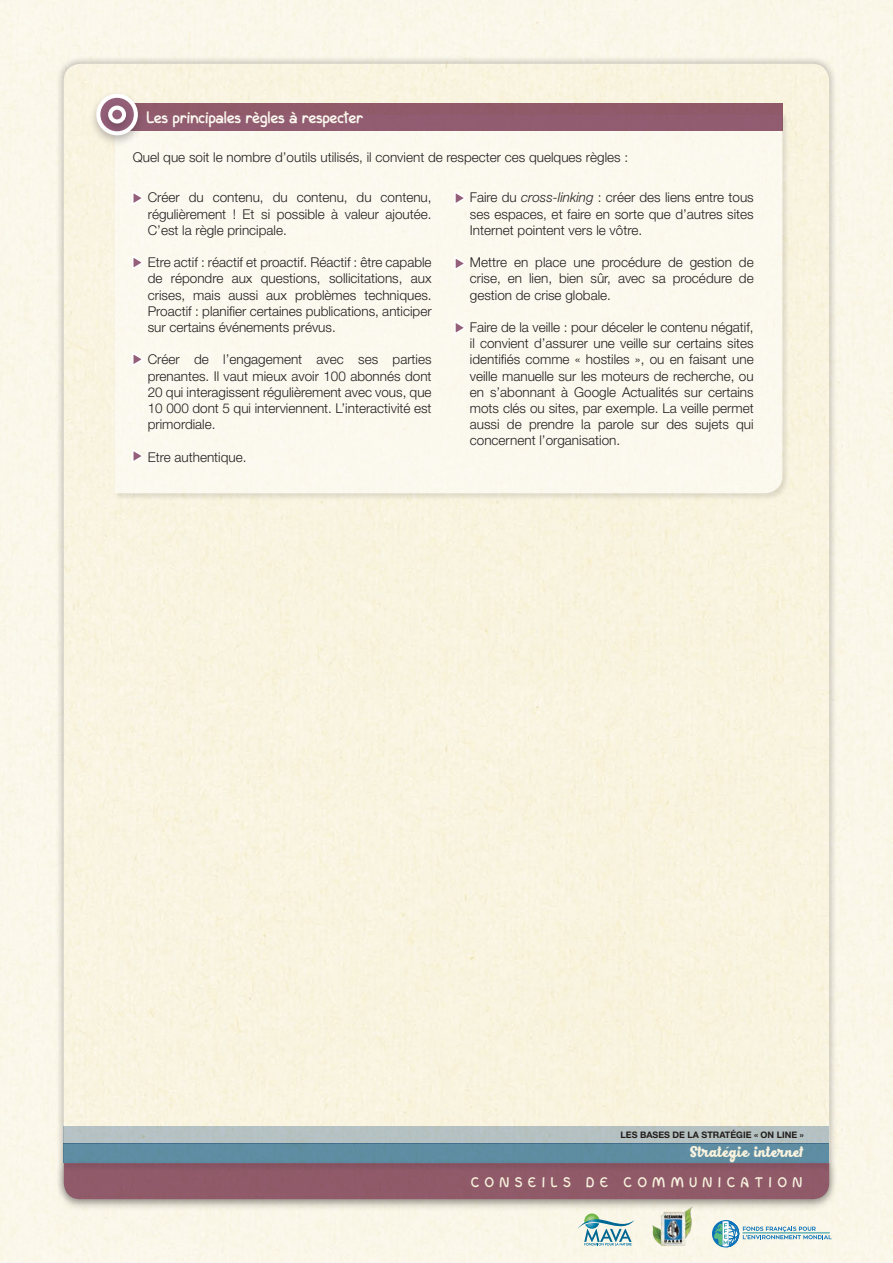
<style>
.page{position:relative;width:893px;height:1263px;background:#fff}
.page>*{position:absolute;margin:0;border:0;box-sizing:border-box;transform-origin:0 0}
.t1{font:700 19.5px "In Colhua";color:#fff}
.t2{font:700 16.5px "In Colhua";letter-spacing:.35em;color:#fff}
.t3{font:15px "Black Fat";color:#fff}
.t4{font:300 13.5px/16.2px "Helvetica Neue";color:#231f20;text-align:justify}
.t5{font:700 9px "Helvetica Neue";color:#231f20}
.s1{font-style:italic}
</style>
<div class="page">
<div style="left:0;top:0;width:892px;height:1261px;background:#fbf7e9"></div>
<div style="left:56px;top:56px;width:781px;height:1151px;background:#231f20;opacity:.25"></div>
<div style="left:64px;top:64px;width:765px;height:1062px;background:#f9f4df"></div>
<div style="left:56px;top:1159px;width:781px;height:52px;background:#231f20;opacity:.3"></div>
<div style="left:64px;top:1172px;width:765px;height:27px;background:#905a69"></div>
<div style="left:59px;top:1143px;width:775px;height:29px;background:#885764"></div>
<div style="left:64px;top:1143px;width:765px;height:20px;background:#5e8da2"></div>
<div style="left:64px;top:1126px;width:765px;height:17px;background:#b5c1c3"></div>
<div style="left:113px;top:113px;width:677px;height:388px;background:#231f20;opacity:.25"></div>
<div style="left:115px;top:131px;width:667px;height:362px;background:#fbf9ee"></div>
<div style="left:117px;top:103px;width:665px;height:28px;background:#915c70"></div>
<div style="left:89px;top:90px;width:57px;height:58px;background:#231f20;opacity:.3"></div>
<svg style="left:98px;top:96px;width:38px;height:37px"></svg>
<div style="left:96px;top:94px;width:42px;height:41px;border:4px solid #fff;border-radius:50%"></div>
<div style="left:100px;top:102px;width:34px;height:34px;background:#231f20;opacity:.3"></div>
<div style="left:110px;top:108px;width:14px;height:13px;background:#945f79;border-radius:50%"></div>
<div style="left:108px;top:106px;width:18px;height:17px;border:4px solid #fff;border-radius:50%"></div>
<svg style="left:131px;top:190px;width:15px;height:17px"></svg>
<svg style="left:131px;top:254px;width:15px;height:17px"></svg>
<svg style="left:131px;top:351px;width:15px;height:17px"></svg>
<svg style="left:131px;top:448px;width:15px;height:17px"></svg>
<svg style="left:453px;top:190px;width:15px;height:17px"></svg>
<svg style="left:453px;top:255px;width:15px;height:17px"></svg>
<svg style="left:453px;top:320px;width:15px;height:17px"></svg>
<svg style="left:578px;top:1213px;width:56px;height:32px;background:#b6d0cd"></svg>
<img style="left:652px;top:1204px;width:42px;height:42px">
<svg style="left:712px;top:1220px;width:119px;height:28px;background:#c6dbdb"></svg>
<hr style="left:743px;top:1232px;width:86px;height:1px;background:#1d919e">
<h1 class="t1" style="left:147px;top:107px;width:218px">Les principales règles à respecter</h1>
<p class="t4" style="left:133px;top:149px;width:497px">Quel que soit le nombre d’outils utilisés, il convient de respecter ces quelques règles :</p>
<p class="t4" style="left:148px;top:189px;width:285px">Créer du contenu, du contenu, du contenu, régulièrement ! Et si possible à valeur ajoutée.<br>C’est la règle principale.</p>
<p class="t4" style="left:148px;top:254px;width:285px">Etre actif : réactif et proactif. Réactif : être capable de répondre aux questions, sollicitations, aux crises, mais aussi aux problèmes techniques.<br>Proactif : planifier certaines publications, anticiper sur certains événements prévus.</p>
<p class="t4" style="left:148px;top:351px;width:285px">Créer de l’engagement avec ses parties prenantes. Il vaut mieux avoir 100 abonnés dont 20 qui interagissent régulièrement avec vous, que 10 000 dont 5 qui interviennent. L’interactivité est primordiale.</p>
<p class="t4" style="left:148px;top:448px;width:100px">Etre authentique.</p>
<p class="t4" style="left:470px;top:189px;width:285px">Faire du <span class="s1">cross-linking</span> : créer des liens entre tous ses espaces, et faire en sorte que d’autres sites Internet pointent vers le vôtre.</p>
<p class="t4" style="left:470px;top:254px;width:285px">Mettre en place une procédure de gestion de crise, en lien, bien sûr, avec sa procédure de gestion de crise globale.</p>
<p class="t4" style="left:470px;top:319px;width:285px">Faire de la veille : pour déceler le contenu négatif, il convient d’assurer une veille sur certains sites identifiés comme « hostiles », ou en faisant une veille manuelle sur les moteurs de recherche, ou en s’abonnant à Google Actualités sur certains mots clés ou sites, par exemple. La veille permet aussi de prendre la parole sur des sujets qui concernent l’organisation.</p>
<p class="t5" style="left:620px;top:1130px;width:185px">LES BASES DE LA STRATÉGIE « ON LINE »</p>
<p class="t3" style="left:690px;top:1142px;width:116px">Stratégie internet</p>
<p class="t2" style="left:471px;top:1173px;width:332px">CONSEILS DE COMMUNICATION</p>
</div>
